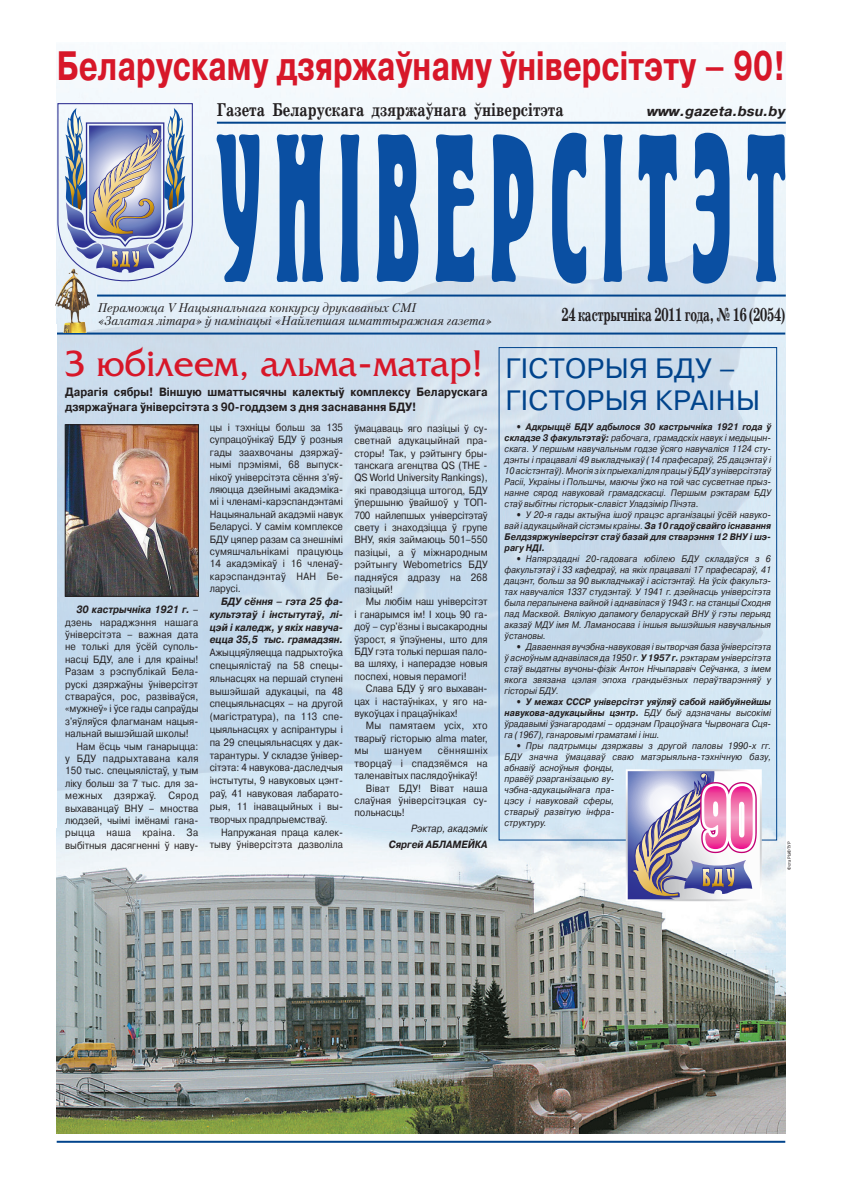
<style>
.page{position:relative;width:842px;height:1191px;background:#fff}
.page>*{position:absolute;margin:0;border:0;box-sizing:border-box;transform-origin:0 0}
.t1{font:700 41px "Pragmatica C";color:#d71729;scale:.75 1}
.t2{font:38px "AG Fri Q Uer";letter-spacing:.01em;color:#d71729}
.t3{font:28px "Pragmatica C";letter-spacing:.01em;color:#01448c}
.t4{font:700 19px "School Book C";letter-spacing:-.02em;color:#231f20;scale:.65 1}
.t5{font:700 18.8px "School Book C";color:#231f20;scale:.8 1}
.t6{font:italic 700 14px "Pragmatica C";color:#231f20}
.t7{font:italic 12.6px/13.1px "Petersburg C";color:#231f20}
.t8{font:700 12px/15px "Pragmatica C";color:#231f20;scale:.9 1}
.t9{font:10.5px/12.4px "Pragmatica C";color:#231f20;text-align:justify;scale:.9 1}
.t10{font:italic 700 10.5px/12.8px "Pragmatica C";color:#231f20;scale:.9 1}
.t11{font:10.5px "Pragmatica C";letter-spacing:.02em;color:#231f20;scale:.9 1}
.t12{font:10.5px "Pragmatica C";letter-spacing:.03em;color:#231f20;scale:.9 1}
.t13{font:10.5px "Pragmatica C";letter-spacing:.035em;color:#231f20;scale:.9 1}
.t14{font:italic 10.5px "Pragmatica C";color:#231f20;scale:.9 1}
.t15{font:10.5px "Pragmatica C";letter-spacing:.045em;color:#231f20;scale:.9 1}
.t16{font:italic 9.5px/11px "Pragmatica C";color:#231f20;text-align:justify;scale:.9 1}
.t17{font:italic 700 9.5px/11px "Pragmatica C";color:#231f20;text-align:justify;scale:.9 1}
.t18{font:4.5px "Pragmatica C";color:#231f20;scale:.9 1}
.s1{font-family:"Pragmatica C"}
.s2{font-family:"Pragmatica C";font-size:28px;color:#01448c}
.s3{font-weight:400;font-style:normal}
.s4{font-weight:700}
.s5{font-weight:400}
</style>
<div class="page">
<img style="left:57px;top:63px;width:728px;height:1070px">
<img style="left:56px;top:254px;width:710px;height:537px">
<hr style="left:97px;top:294px;width:689px;height:2px;background:#01448c">
<hr style="left:217px;top:122px;width:569px;height:2px;background:#01448c">
<hr style="left:57px;top:332px;width:728px;height:2px;background:#01448c">
<svg style="left:57px;top:103px;width:136px;height:180px;background:#a9b0c6"></svg>
<hr style="left:57px;top:1140px;width:728px;height:2px;background:#01448c">
<img style="left:55px;top:268px;width:34px;height:65px">
<svg style="left:217px;top:133px;width:568px;height:151px;background:#80a6d0"></svg>
<img style="left:67px;top:426px;width:130px;height:168px">
<div style="left:65px;top:424px;width:134px;height:172px;border:1px solid #231f20"></div>
<div style="left:33px;top:324px;width:24px;height:503px;background:#fff"></div>
<div style="left:499px;top:347px;width:278px;height:493px;border:1px solid #01448c"></div>
<svg style="left:626px;top:768px;width:136px;height:133px"></svg>
<h1 class="t1" style="left:57px;top:43px;width:973px">Беларускаму дзяржаўнаму ўніверсітэту – 90!</h1>
<h3 class="t5" style="left:217px;top:100px;width:435px">Газета Беларускага дзяржаўнага ўніверсітэта</h3>
<h3 class="t6" style="left:647px;top:103px;width:140px">www.gazeta.bsu.by</h3>
<p class="t7" style="left:98px;top:300px;width:395px">Пераможца V Нацыянальнага конкурсу друкаваных СМI<br>«Залатая лiтара» ў намінацыі «Найлепшая шматтыражная газета»</p>
<h3 class="t4" style="left:561px;top:304px;width:346px">24 кастрычніка 2011 года, № 16 (2054)</h3>
<h2 class="t2" style="left:65px;top:344px;width:672px">З юбілеем, альма<span class="s1">-</span> матар! <span class="s2">ГІСТОРЫЯ БДУ –</span></h2>
<h3 class="t3" style="left:505px;top:385px;width:256px">ГІСТОРЫЯ КРАІНЫ</h3>
<p class="t8" style="left:65px;top:384px;width:471px">Дарагія сябры! Віншую шматтысячны калектыў комплексу Беларускага дзяржаўнага ўніверсітэта з 90-годдзем з дня заснавання БДУ!</p>
<p class="t10" style="left:77px;top:603px;width:137px">30 кастрычніка 1921 г. <span class="s3">–</span></p>
<p class="t11" style="left:65px;top:616px;width:150px">дзень нараджэння нашага</p>
<p class="t9" style="left:65px;top:628px;width:150px">ўніверсітэта – важная дата</p>
<p class="t9" style="left:65px;top:640px;width:149px">не толькі для ўсёй суполь-</p>
<p class="t9" style="left:65px;top:653px;width:150px">насці БДУ, але і для краіны!</p>
<p class="t9" style="left:65px;top:665px;width:150px">Разам з рэспублікай Бела-</p>
<p class="t9" style="left:65px;top:678px;width:149px">рускі дзяржаўны ўніверсітэт</p>
<p class="t9" style="left:65px;top:690px;width:150px">ствараўся, рос, развіваўся,</p>
<p class="t9" style="left:65px;top:702px;width:150px">«мужнеў» і ўсе гады сапраўды</p>
<p class="t9" style="left:65px;top:715px;width:150px">з'яўляўся флагманам нацыя-</p>
<p class="t9" style="left:65px;top:727px;width:139px">нальнай вышэйшай школы!</p>
<p class="t9" style="left:77px;top:740px;width:137px">Нам ёсць чым ганарыцца:</p>
<p class="t13" style="left:65px;top:752px;width:150px">у БДУ падрыхтавана каля</p>
<p class="t9" style="left:65px;top:764px;width:150px">150 тыс. спецыялістаў, у тым</p>
<p class="t9" style="left:65px;top:777px;width:150px">ліку больш за 7 тыс. для за-</p>
<p class="t12" style="left:65px;top:790px;width:150px">межных дзяржаў. Сярод</p>
<p class="t9" style="left:65px;top:802px;width:149px">выхаванцаў ВНУ – мноства</p>
<p class="t9" style="left:65px;top:814px;width:150px">людзей, чыімі імёнамі гана-</p>
<p class="t12" style="left:65px;top:827px;width:149px">рыцца наша краіна. За</p>
<p class="t9" style="left:65px;top:839px;width:150px">выбітныя дасягненні ў наву-</p>
<p class="t9" style="left:210px;top:421px;width:150px;text-align:left">цы і тэхніцы больш за 135 супрацоўнікаў БДУ ў розныя гады заахвочаны дзяржаў&shy;нымі прэміямі, 68 выпуск&shy;нікоў універсітэта сёння з'яў&shy;ляюцца дзейнымі акадэміка&shy;мі і членамі- карэспандэнтамі<br>Нацыянальнай акадэміі навук<br>Беларусі. У самім комплексе<br>БДУ цяпер разам са знешнімі сумяшчальнікамі працуюць<br>14 акадэмікаў і 16 членаў&shy;карэспандэнтаў НАН Бе&shy;ларусі.</p>
<p class="t10" style="left:210px;top:595px;width:150px;text-indent:11px">БДУ сёння – гэта 25 фа&shy;культэтаў і інстытутаў, лі&shy;цэй і каледж, у якіх навуча&shy;ецца 35,5 тыс. грамадзян.</p>
<p class="t9" style="left:210px;top:646px;width:150px;line-height:12.8px">Ажыццяўляецца падрыхтоўка спецыялістаў па 58 спецы&shy;яльнасцях на першай ступені вышэйшай адукацыі, па 48 спецыяльнасцях – на другой (магістратура), па 113 спе&shy;цыяльнасцях у аспірантуры і па 29 спецыяльнасцях у дак&shy;тарантуры. У складзе ўнівер&shy;сітэта: 4 навукова-даследчыя інстытуты, 9 навуковых цэнт&shy;раў, 41 навуковая лабарато&shy;рыя, 11 інавацыйных і вы&shy;творчых прадпрыемстваў.</p>
<p class="t9" style="left:210px;top:825px;width:150px;line-height:12.8px;text-align:right">Напружаная праца калек&shy;тыву ўніверсітэта дазволіла</p>
<p class="t9" style="left:354px;top:422px;width:150px;text-align:left">ўмацаваць яго пазіцыі ў су&shy;светнай адукацыйнай пра&shy;сторы! Так, у рэйтынгу бры&shy;танскага агенцтва QS (THE -<br>QS World University Rankings), які праводзіцца штогод, БДУ ўпершыню ўвайшоў у ТОП-<br>700 найлепшых універсітэтаў свету і знаходзіцца ў групе<br>ВНУ, якія займаюць 501–550 пазіцыі, а ў міжнародным рэйтынгу Webometrics БДУ падняўся адразу на 268 пазіцый!</p>
<p class="t9" style="left:354px;top:595px;width:150px;text-indent:11px">Мы любім наш універсітэт і ганарымся ім! І хоць 90 га&shy;доў – сур'ёзны і высакародны ўзрост, я ўпэўнены, што для БДУ гэта толькі першая пало&shy;ва шляху, і наперадзе новыя поспехі, новыя перамогі!</p>
<p class="t9" style="left:354px;top:682px;width:150px;text-indent:11px">Слава БДУ ў яго выхаван&shy;цах і настаўніках, у яго на&shy;вукоўцах і працаўніках!</p>
<p class="t9" style="left:354px;top:719px;width:150px;text-indent:11px">Мы памятаем усіх, хто тварыў гісторыю alma mater, мы</p>
<p class="t9" style="left:384px;top:744px;width:43px">шануем</p>
<p class="t15" style="left:438px;top:745px;width:57px">сённяшніх</p>
<p class="t11" style="left:354px;top:757px;width:149px">творцаў і спадзяёмся на</p>
<p class="t9" style="left:354px;top:769px;width:139px">таленавітых паслядоўнікаў!</p>
<p class="t11" style="left:366px;top:782px;width:137px">Віват БДУ! Віват наша</p>
<p class="t9" style="left:354px;top:794px;width:150px">слаўная ўніверсітэцкая су-</p>
<p class="t9" style="left:354px;top:806px;width:57px">польнасць!</p>
<p class="t14" style="left:411px;top:823px;width:86px">Рэктар, акадэмік</p>
<p class="t10" style="left:389px;top:838px;width:110px">Сяргей Абламейка</p>
<p class="t16" style="left:505px;top:421px;width:298px;text-indent:11px"><span class="s4">• Адкрыццё БДУ адбылося 30 кастрычніка 1921 года ў складзе 3 факультэтаў:</span> рабочага, грамадскіх навук і медыцын&shy;скага. У першым навучальным годзе ўсяго навучаліся 1124 сту&shy;дэнты і працавалі 49 выкладчыкаў (14 прафесараў, 25 дацэнтаў і 10 асістэнтаў). Многія з іх прыехалі для працы ў БДУ з універсітэтаў Расіі, Украіны і Польшчы, маючы ўжо на той час сусветнае прыз&shy;нанне сярод навуковай грамадскасці. Першым рэктарам БДУ стаў выбітны гісторык-славіст Уладзімір Пічэта.</p>
<p class="t17" style="left:505px;top:509px;width:298px;text-indent:11px">• <span class="s5">У 20-я гады актыўна ішоў працэс арганізацыі ўсёй навуко&shy;вай і адукацыйнай сістэмы краіны.</span> За 10 гадоў свайго існавання Белдзяржуніверсітэт стаў базай для стварэння 12 ВНУ і шэ&shy;рагу НДІ.</p>
<p class="t16" style="left:505px;top:553px;width:298px;text-indent:11px"><span class="s4">•</span> Напярэдадні 20-гадовага юбілею БДУ складаўся з 6 факультэтаў і 33 кафедраў, на якіх працавалі 17 прафесараў, 41 дацэнт, больш за 90 выкладчыкаў і асістэнтаў. На ўсіх факультэ&shy;тах навучаліся 1337 студэнтаў. У 1941 г. дзейнасць універсітэта была перапынена вайной і аднавілася ў 1943 г. на станцыі Сходня пад Масквой. Вялікую дапамогу беларускай ВНУ ў гэты перыяд аказаў МДУ імя М. Ламаносава і іншыя вышэйшыя навучальныя ўстановы.</p>
<p class="t16" style="left:505px;top:641px;width:298px;text-indent:11px"><span class="s4">•</span> Даваенная вучэбна-навуковая і вытворчая база ўніверсітэта ў асноўным аднавілася да 1950 г. <span class="s4">У 1957 г.</span> рэктарам універсітэта стаў выдатны вучоны-фізік Антон Нічыпаравіч Сеўчанка, з імем якога звязана цэлая эпоха грандыёзных пераўтварэнняў у гісторыі БДУ.</p>
<p class="t16" style="left:505px;top:696px;width:298px;text-indent:11px"><span class="s4">• У межах СССР універсітэт уяўляў сабой найбуйнейшы навукова-адукацыйны цэнтр.</span> БДУ быў адзначаны высокімі ўрадавымі ўзнагародамі – ордэнам Працоўнага Чырвонага Сця&shy;га (1967), ганаровымі граматамі і інш.</p>
<p class="t16" style="left:505px;top:740px;width:298px;text-align:left;text-indent:11px"><span class="s4">•</span> Пры падтрымцы дзяржавы з другой паловы 1990-х гг.<br>БДУ значна ўмацаваў сваю матэрыяльна-тэхнічную базу, абнавіў асноўныя фонды,<br>правёў рэарганізацыю ву-<br>чэбна-адукацыйнага пра-<br>цэсу і навуковай сферы,<br>стварыў развітую інфра-<br>структуру.</p>
<p class="t18" style="left:787px;top:870px;width:33px;rotate:-90deg">Фота РЫФТУР</p>
</div>
